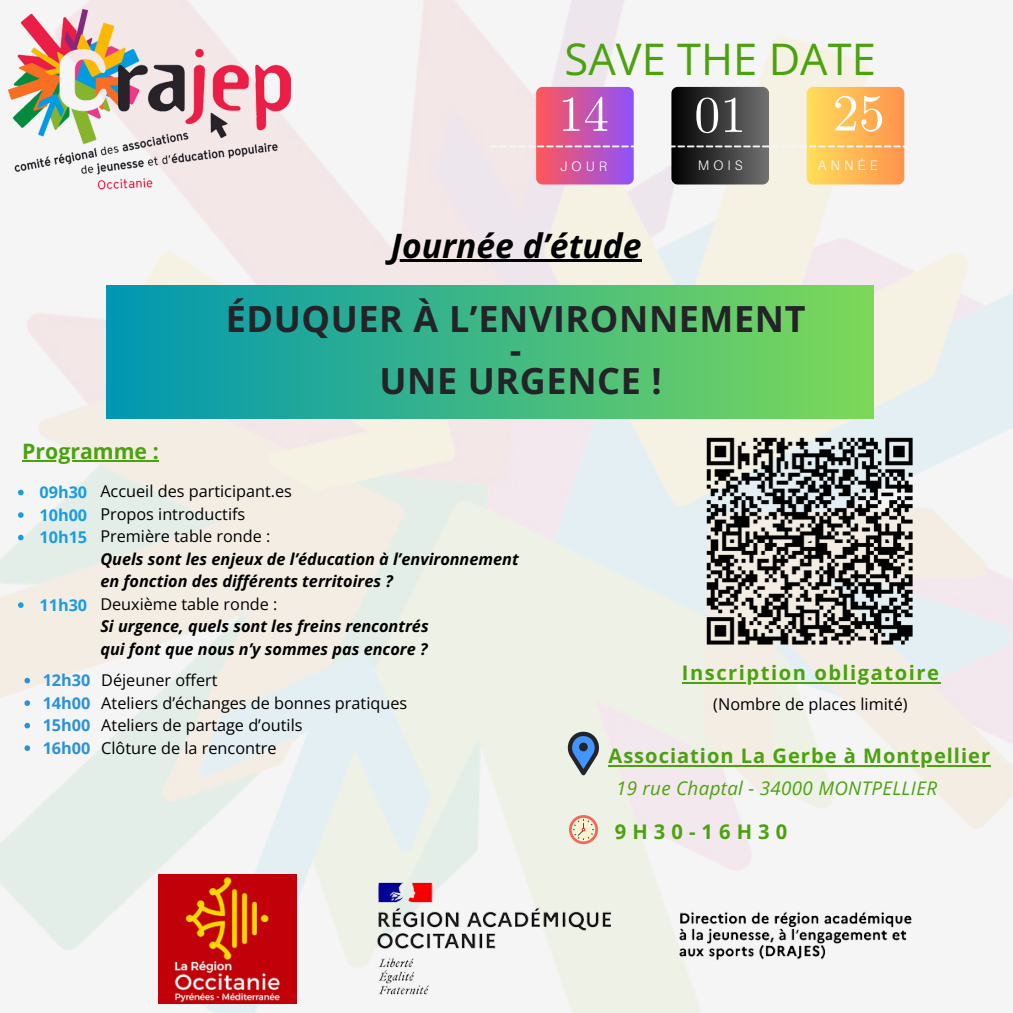
<style>
.page{position:relative;width:1013px;height:1013px;background:#fff}
.page>*{position:absolute;margin:0;border:0;box-sizing:border-box;transform-origin:0 0}
.t1{font:51.88px "CMU Serif";color:#fff}
.t2{font:51.75px "CMU Serif";color:#fff}
.t3{font:50.5px "CMU Serif";color:#fff}
.t4{font:43.5px "Open Sans";color:#4aa20d}
.t5{font:700 36px/31px "Open Sans";letter-spacing:.02em;color:#232328;text-align:center}
.t6{font:italic 700 33.62px "Open Sans";color:#000}
.t7{font:700 21.25px "Open Sans";color:#4aa20d}
.t8{font:700 20.12px "Open Sans";letter-spacing:.075em;color:#4aa20d}
.t9{font:700 20.12px "Open Sans";letter-spacing:.3em;color:#4aa20d}
.t10{font:700 20px "Open Sans";letter-spacing:.05em;color:#4aa20d}
.t11{font:italic 18.75px "Open Sans";letter-spacing:.02em;color:#4aa20d}
.t12{font:16.25px "Open Sans";color:#000}
.t13{font:italic 700 16.25px "Open Sans";color:#000}
.t14{font:700 16.25px "Open Sans";color:#199de1}
.t15{font:700 16.25px "Open Sans";color:#2b91db}
.t16{font:300 13.75px "Aileron";letter-spacing:.3em;color:#fff}
</style>
<div class="page">
<img style="left:0;top:0;width:1012px;height:1012px">
<div style="left:536px;top:87px;width:97px;height:97px;background:linear-gradient(to right,#ff5857,#8f53fb);border-radius:6px"></div>
<div style="left:671px;top:87px;width:98px;height:97px;background:linear-gradient(to right,#010101,#717171);border-radius:6px"></div>
<div style="left:806px;top:87px;width:98px;height:97px;background:linear-gradient(to right,#ffdf5a,#ff944e);border-radius:6px"></div>
<svg style="left:490px;top:145px;width:500px;height:2px"></svg>
<img style="left:9px;top:10px;width:281px;height:181px">
<div style="left:106px;top:286px;width:767px;height:132px;background:linear-gradient(to right,#0097b2,#7dd858)"></div>
<svg style="left:569px;top:815px;width:29px;height:29px"></svg>
<svg style="left:571px;top:817px;width:24px;height:24px"></svg>
<svg style="left:573px;top:819px;width:21px;height:21px"></svg>
<svg style="left:568px;top:731px;width:31px;height:44px"></svg>
<img style="left:691px;top:423px;width:236px;height:236px">
<img style="left:158px;top:874px;width:138px;height:129px">
<img style="left:369px;top:864px;width:568px;height:148px">
<hr style="left:391px;top:259px;width:250px;height:3px;background:#000">
<hr style="left:608px;top:765px;width:383px;height:1px;background:#4aa20d">
<hr style="left:682px;top:682px;width:258px;height:2px;background:#4aa20d">
<hr style="left:22px;top:460px;width:137px;height:2px;background:#4aa20d">
<svg style="left:18px;top:489px;width:6px;height:6px"></svg>
<svg style="left:18px;top:512px;width:6px;height:6px"></svg>
<svg style="left:18px;top:534px;width:6px;height:6px"></svg>
<svg style="left:18px;top:602px;width:6px;height:6px"></svg>
<svg style="left:24px;top:677px;width:6px;height:6px"></svg>
<svg style="left:24px;top:700px;width:6px;height:6px"></svg>
<svg style="left:24px;top:722px;width:6px;height:6px"></svg>
<svg style="left:24px;top:745px;width:6px;height:6px"></svg>
<p class="t4" style="left:564px;top:29px;width:313px">SAVE THE DATE</p>
<p class="t3" style="left:558px;top:84px;width:52px">14</p>
<p class="t2" style="left:694px;top:84px;width:53px">01</p>
<h1 class="t1" style="left:832px;top:82px;width:53px">25</h1>
<p class="t16" style="left:560px;top:158px;width:48px">JOUR</p>
<p class="t16" style="left:697px;top:157px;width:47px">MOIS</p>
<p class="t16" style="left:817px;top:157px;width:61px">ANNÉE</p>
<p class="t6" style="left:391px;top:222px;width:252px">Journée d’étude</p>
<p class="t5" style="left:226px;top:303px;width:581px">ÉDUQUER À L’ENVIRONNEMENT -<br>UNE URGENCE !</p>
<p class="t7" style="left:22px;top:436px;width:138px">Programme :</p>
<p class="t14" style="left:39px;top:481px;width:49px">09h30</p>
<p class="t14" style="left:39px;top:503px;width:49px">10h00</p>
<p class="t14" style="left:39px;top:526px;width:49px">10h15</p>
<p class="t12" style="left:100px;top:480px;width:193px">Accueil des participant.es</p>
<p class="t12" style="left:100px;top:502px;width:146px">Propos introductifs</p>
<p class="t12" style="left:100px;top:525px;width:171px">Première table ronde :</p>
<p class="t13" style="left:100px;top:547px;width:420px">Quels sont les enjeux de l’éducation à l’environnement</p>
<p class="t13" style="left:100px;top:570px;width:294px">en fonction des différents territoires ?</p>
<p class="t12" style="left:100px;top:592px;width:179px">Deuxième table ronde :</p>
<p class="t13" style="left:100px;top:615px;width:330px">Si urgence, quels sont les freins rencontrés</p>
<h5 class="t13" style="left:100px;top:637px;width:329px">qui font que nous n’y sommes pas encore ?</h5>
<p class="t12" style="left:101px;top:669px;width:118px">Déjeuner offert</p>
<p class="t12" style="left:101px;top:691px;width:307px">Ateliers d’échanges de bonnes pratiques</p>
<p class="t12" style="left:101px;top:714px;width:203px">Ateliers de partage d’outils</p>
<p class="t12" style="left:101px;top:736px;width:177px">Clôture de la rencontre</p>
<p class="t14" style="left:39px;top:593px;width:49px">11h30</p>
<p class="t15" style="left:43px;top:669px;width:49px">12h30</p>
<p class="t15" style="left:43px;top:691px;width:49px">14h00</p>
<p class="t15" style="left:43px;top:714px;width:49px">15h00</p>
<p class="t15" style="left:43px;top:736px;width:49px">16h00</p>
<h2 class="t8" style="left:682px;top:658px;width:259px">Inscription obligatoire</h2>
<h5 class="t12" style="left:713px;top:693px;width:196px">(Nombre de places limité)</h5>
<p class="t10" style="left:608px;top:741px;width:383px">Association La Gerbe à Montpellier</p>
<p class="t11" style="left:616px;top:774px;width:322px">19 rue Chaptal - 34000 MONTPELLIER</p>
<h3 class="t9" style="left:615px;top:817px;width:174px">9H30-16H30</h3>
</div>
